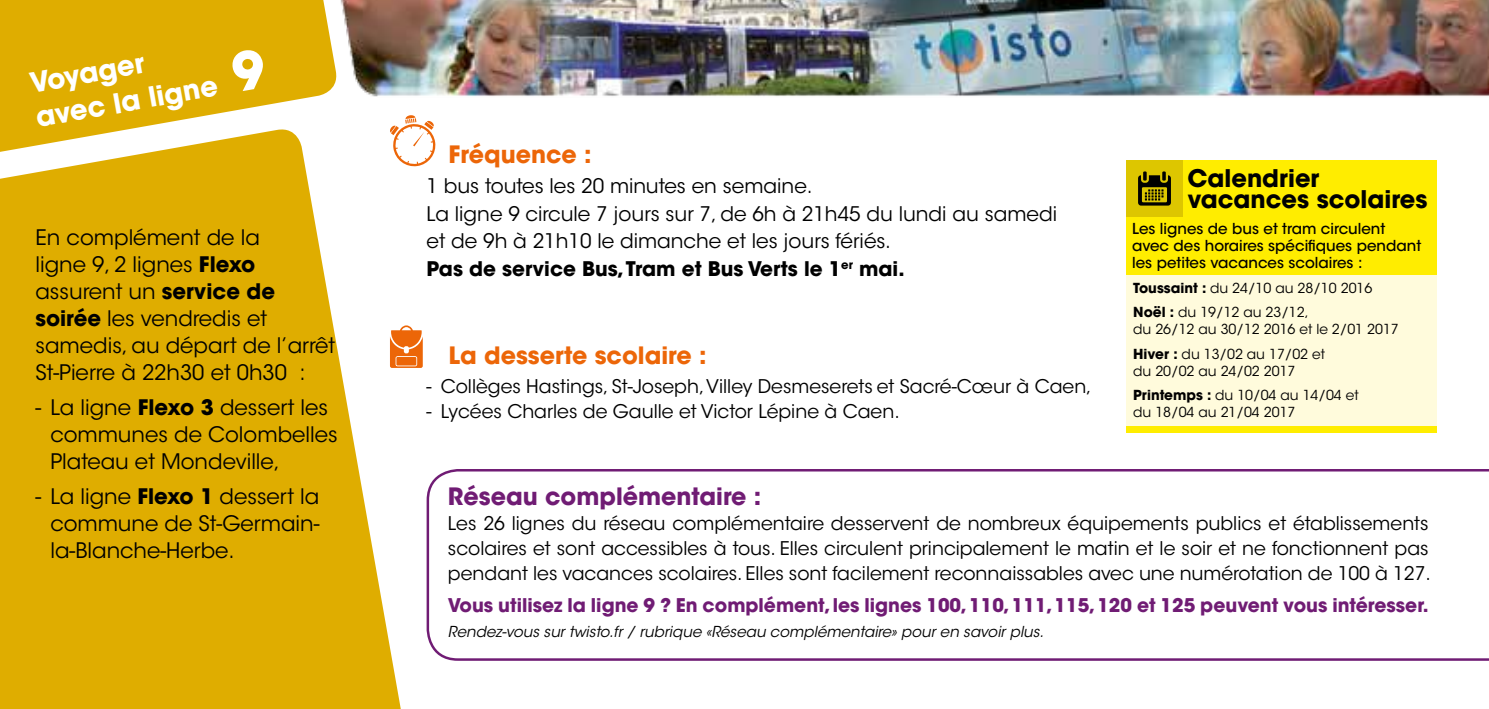
<style>
.page{position:relative;width:1489px;height:709px;background:#fff}
.page>*{position:absolute;margin:0;border:0;box-sizing:border-box;transform-origin:0 0}
.t1{font:700 27.5px/35px "ITC Avant Garde Std";color:#fff}
.t2{font:700 24.25px/21.2px "ITC Avant Garde Std";color:#000}
.t3{font:700 23.75px "ITC Avant Garde Std";color:#ec6608}
.t4{font:700 23.75px "ITC Avant Garde Std";color:#701c74}
.t5{font:21.25px/27px "ITC Avant Garde Std";color:#000}
.t6{font:20px/27.5px "ITC Avant Garde Std";color:#000}
.t7{font:18.75px/25px "ITC Avant Garde Std";color:#000}
.t8{font:700 18.75px "ITC Avant Garde Std";color:#701c74}
.t9{font:500 15px/17px "ITC Avant Garde Std";color:#000}
.t10{font:italic 15px "ITC Avant Garde Std";color:#000}
.t11{font:13.75px/24px "ITC Avant Garde Std";color:#000}
.s1{font-size:52.5px}
.s2{font-weight:700}
</style>
<div class="page">
<svg style="left:0;top:166px;width:401px;height:543px;background:#e2b61e"></svg>
<svg style="left:0;top:0;width:334px;height:166px;fill:#dfad00"></svg>
<img style="left:334px;top:0;width:1154px;height:97px">
<svg style="left:390px;top:115px;width:46px;height:53px"></svg>
<svg style="left:390px;top:325px;width:33px;height:43px"></svg>
<svg style="left:426px;top:469px;width:1062px;height:191px"></svg>
<div style="left:1126px;top:274px;width:310px;height:156px;background:#fffbdc"></div>
<div style="left:1126px;top:160px;width:310px;height:115px;background:#ffed00"></div>
<div style="left:1126px;top:160px;width:56px;height:56px;background:#ddc600"></div>
<svg style="left:1138px;top:171px;width:32px;height:34px"></svg>
<div style="left:1126px;top:427px;width:310px;height:6px;background:#ffed00"></div>
<h1 class="t1" style="left:27px;top:65px;width:235px;rotate:-10deg">Voyager<br>avec la ligne <span class="s1">9</span></h1>
<p class="t5" style="left:35px;top:224px;width:301px">En complément de la<br>ligne 9, 2 lignes <span class="s2">Flexo </span>assurent un <span class="s2">service de soirée</span> les vendredis et samedis, au départ de l’arrêt<br>St-Pierre à 22h30 et 0h30 :</p>
<p class="t5" style="left:50px;top:394px;width:289px;text-indent:-15px">- La ligne <span class="s2">Flexo 3</span> dessert les communes de Colombelles<br>Plateau et Mondeville,</p>
<p class="t5" style="left:50px;top:483px;width:270px;text-align:justify;text-indent:-15px">- La ligne <span class="s2">Flexo 1</span> dessert la commune de St-Germain&shy;la-Blanche-Herbe.</p>
<p class="t3" style="left:448px;top:139px;width:145px">Fréquence :</p>
<p class="t6" style="left:426px;top:172px;width:632px">1 bus toutes les 20 minutes en semaine.<br>La ligne 9 circule 7 jours sur 7, de 6h à 21h45 du lundi au samedi et de 9h à 21h10 le dimanche et les jours fériés.<br><span class="s2">Pas de service Bus, Tram et Bus Verts le 1</span><sup>er</sup> <span class="s2">mai.</span></p>
<p class="t3" style="left:448px;top:339px;width:260px">La desserte scolaire :</p>
<p class="t7" style="left:426px;top:374px;width:666px">- Collèges Hastings, St-Joseph, Villey Desmeserets et Sacré-Cœur à Caen,</p>
<p class="t7" style="left:426px;top:399px;width:474px">- Lycées Charles de Gaulle et Victor Lépine à Caen.</p>
<p class="t2" style="left:1187px;top:167px;width:241px">Calendrier vacances scolaires</p>
<p class="t9" style="left:1132px;top:220px;width:290px">Les lignes de bus et tram circulent avec des horaires spécifiques pendant les petites vacances scolaires :</p>
<p class="t11" style="left:1133px;top:276px;width:241px"><span class="s2">Toussaint :</span> du 24/10 au 28/10 2016<br><span class="s2">Noël :</span> du 19/12 au 23/12,</p>
<p class="t11" style="left:1133px;top:318px;width:267px">du 26/12 au 30/12 2016 et le 2/01 2017<br><span class="s2">Hiver :</span> du 13/02 au 17/02 et</p>
<p class="t11" style="left:1133px;top:359px;width:227px">du 20/02 au 24/02 2017<br><span class="s2">Printemps :</span> du 10/04 au 14/04 et</p>
<p class="t11" style="left:1133px;top:400px;width:164px">du 18/04 au 21/04 2017</p>
<p class="t4" style="left:448px;top:480px;width:315px">Réseau complémentaire :</p>
<p class="t7" style="left:448px;top:510px;width:984px">Les 26 lignes du réseau complémentaire desservent de nombreux équipements publics et établissements scolaires et sont accessibles à tous. Elles circulent principalement le matin et le soir et ne fonctionnent pas pendant les vacances scolaires. Elles sont facilement reconnaissables avec une numérotation de 100 à 127.</p>
<p class="t8" style="left:448px;top:593px;width:982px">Vous utilisez la ligne 9 ? En complément, les lignes 100, 110, 111, 115, 120 et 125 peuvent vous intéresser.</p>
<p class="t10" style="left:448px;top:622px;width:597px">Rendez-vous sur twisto.fr / rubrique «Réseau complémentaire» pour en savoir plus.</p>
</div>
